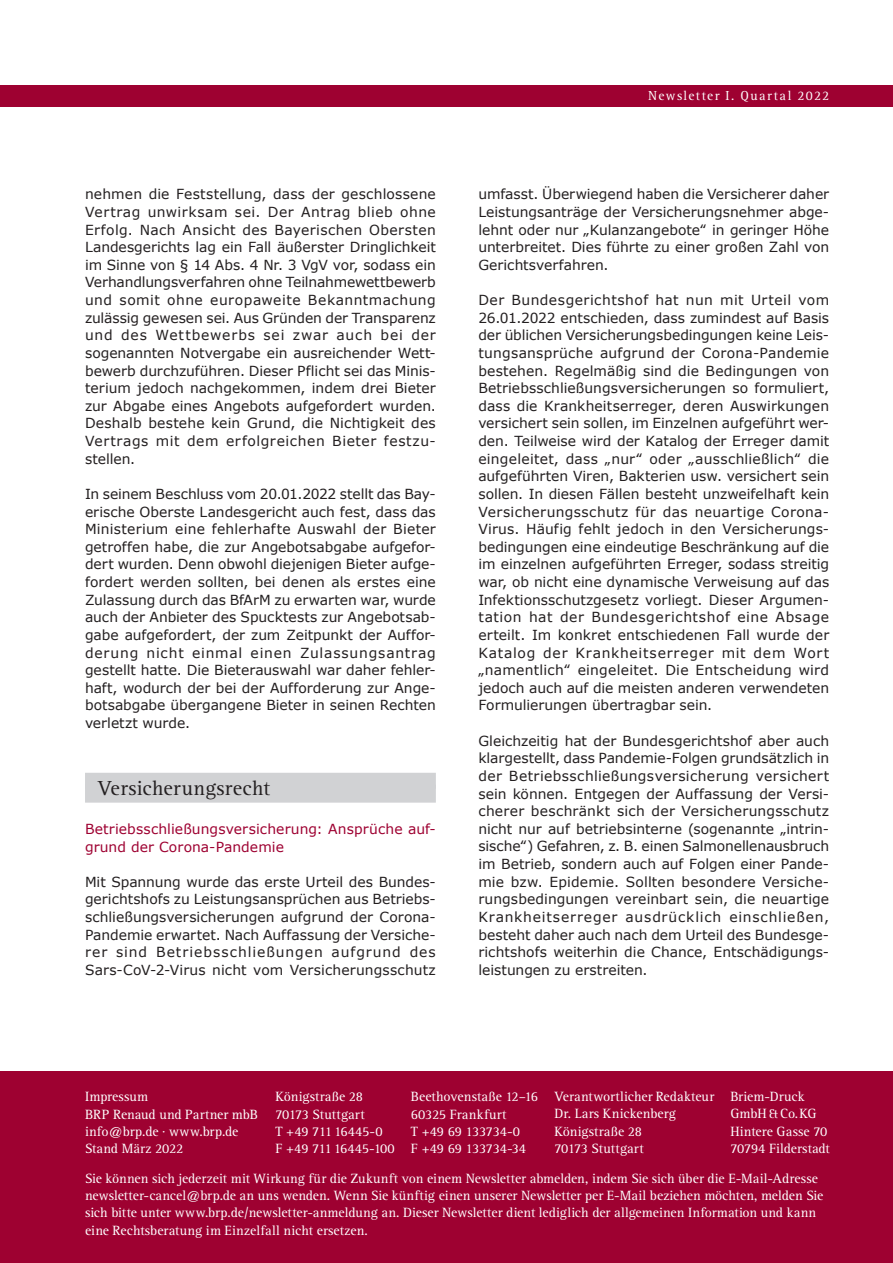
<style>
.page{position:relative;width:893px;height:1263px;background:#fff}
.page>*{position:absolute;margin:0;border:0;box-sizing:border-box;transform-origin:0 0}
.t1{font:21px "Rotis Serif";letter-spacing:.015em;color:#231f20}
.t2{font:13.8px/17.5px "Verdana";letter-spacing:.005em;color:#231f20}
.t3{font:13.8px/17.2px "Rotis Serif";color:#fff}
.t4{font:13.8px/17.5px "Verdana";letter-spacing:.005em;color:#9e0131}
.t5{font:13.5px "Rotis Serif";letter-spacing:.1em;color:#fff}
</style>
<div class="page">
<div style="left:85px;top:773px;width:351px;height:16px;background:#d1d2d4"></div>
<div style="left:85px;top:785px;width:351px;height:18px;background:#d1d2d4"></div>
<div style="left:0;top:85px;width:893px;height:21px;background:#9e0131"></div>
<div style="left:0;top:1071px;width:893px;height:192px;background:#9e0131"></div>
<p class="t2" style="left:85px;top:186px;width:352px">nehmen die Feststellung, dass der geschlossene Vertrag unwirksam sei. Der Antrag blieb ohne Erfolg. Nach Ansicht des Bayerischen Obersten Landesgerichts lag ein Fall äußerster Dringlichkeit im Sinne von § 14 Abs. 4 Nr. 3 VgV vor, sodass ein Verhandlungsverfahren ohne Teilnahmewettbewerb und somit ohne europaweite Bekanntmachung zulässig gewesen sei. Aus Gründen der Transparenz und des Wettbewerbs sei zwar auch bei der sogenannten Notvergabe ein ausreichender Wett&shy;bewerb durchzuführen. Dieser Pflicht sei das Minis&shy;terium jedoch nachgekommen, indem drei Bieter zur Abgabe eines Angebots aufgefordert wurden.<br>Deshalb bestehe kein Grund, die Nichtigkeit des Vertrags mit dem erfolgreichen Bieter festzu&shy;stellen.</p>
<p class="t2" style="left:85px;top:485px;width:352px;text-align:justify">In seinem Beschluss vom 20.01.2022 stellt das Bay&shy;erische Oberste Landesgericht auch fest, dass das Ministerium eine fehlerhafte Auswahl der Bieter getroffen habe, die zur Angebotsabgabe aufgefor&shy;dert wurden. Denn obwohl diejenigen Bieter aufge&shy;fordert werden sollten, bei denen als erstes eine Zulassung durch das BfArM zu erwarten war, wurde auch der Anbieter des Spucktests zur Angebotsab&shy;gabe aufgefordert, der zum Zeitpunkt der Auffor&shy;derung nicht einmal einen Zulassungsantrag gestellt hatte. Die Bieterauswahl war daher fehler&shy;haft, wodurch der bei der Aufforderung zur Ange&shy;botsabgabe übergangene Bieter in seinen Rechten verletzt wurde.</p>
<h1 class="t1" style="left:98px;top:776px;width:174px">Versicherungsrecht</h1>
<p class="t4" style="left:85px;top:820px;width:352px">Betriebsschließungsversicherung: Ansprüche auf&shy;grund der Corona-Pandemie</p>
<p class="t2" style="left:85px;top:873px;width:352px;text-align:justify">Mit Spannung wurde das erste Urteil des Bundes&shy;gerichtshofs zu Leistungsansprüchen aus Betriebs&shy;schließungsversicherungen aufgrund der Corona-Pandemie erwartet. Nach Auffassung der Versiche&shy;rer sind Betriebsschließungen aufgrund des Sars-CoV-2-Virus nicht vom Versicherungsschutz</p>
<p class="t5" style="left:648px;top:87px;width:182px">Newsletter I. Quartal 2022</p>
<p class="t2" style="left:478px;top:186px;width:352px;text-align:justify">umfasst. Überwiegend haben die Versicherer daher Leistungsanträge der Versicherungsnehmer abge&shy;lehnt oder nur „Kulanzangebote‟ in geringer Höhe unterbreitet. Dies führte zu einer großen Zahl von Gerichtsverfahren.</p>
<p class="t2" style="left:478px;top:291px;width:352px">Der Bundesgerichtshof hat nun mit Urteil vom 26.01.2022 entschieden, dass zumindest auf Basis der üblichen Versicherungsbedingungen keine Leis&shy;tungsansprüche aufgrund der Corona-Pandemie bestehen. Regelmäßig sind die Bedingungen von Betriebsschließungsversicherungen so formuliert, dass die Krankheitserreger, deren Auswirkungen versichert sein sollen, im Einzelnen aufgeführt wer&shy;den. Teilweise wird der Katalog der Erreger damit eingeleitet, dass „nur‟ oder „ausschließlich‟ die aufgeführten Viren, Bakterien usw. versichert sein sollen. In diesen Fällen besteht unzweifelhaft kein Versicherungsschutz für das neuartige Corona-Virus. Häufig fehlt jedoch in den Versicherungs&shy;bedingungen eine eindeutige Beschränkung auf die im einzelnen aufgeführten Erreger, sodass streitig war, ob nicht eine dynamische Verweisung auf das Infektionsschutzgesetz vorliegt. Dieser Argumen&shy;tation hat der Bundesgerichtshof eine Absage erteilt. Im konkret entschiedenen Fall wurde der Katalog der Krankheitserreger mit dem Wort „namentlich‟ eingeleitet. Die Entscheidung wird jedoch auch auf die meisten anderen verwendeten Formulierungen übertragbar sein.</p>
<p class="t2" style="left:478px;top:732px;width:352px">Gleichzeitig hat der Bundesgerichtshof aber auch klargestellt, dass Pandemie-Folgen grundsätzlich in der Betriebsschließungsversicherung versichert sein können. Entgegen der Auffassung der Versi&shy;cherer beschränkt sich der Versicherungsschutz nicht nur auf betriebsinterne (sogenannte „intrin&shy;sische‟) Gefahren, z. B. einen Salmonellenausbruch im Betrieb, sondern auch auf Folgen einer Pande&shy;mie bzw. Epidemie. Sollten besondere Versiche&shy;rungsbedingungen vereinbart sein, die neuartige Krankheitserreger ausdrücklich einschließen, besteht daher auch nach dem Urteil des Bundesge&shy;richtshofs weiterhin die Chance, Entschädigungs&shy;leistungen zu erstreiten.</p>
<p class="t3" style="left:85px;top:1088px;width:175px">Impressum<br>BRP Renaud und Partner mbB info@brp.de · www.brp.de<br>Stand März 2022</p>
<p class="t3" style="left:275px;top:1088px;width:121px">Königstraße 28<br>70173 Stuttgart<br>T +49 711 16445-0<br>F +49 711 16445-100</p>
<p class="t3" style="left:411px;top:1088px;width:129px">Beethovenstaße 12–16<br>60325 Frankfurt<br>T +49 69 133734-0<br>F +49 69 133734-34</p>
<p class="t3" style="left:554px;top:1088px;width:161px">Verantwortlicher Redakteur<br>Dr. Lars Knickenberg<br>Königstraße 28<br>70173 Stuttgart</p>
<p class="t3" style="left:730px;top:1088px;width:101px">Briem-Druck<br>GmbH&amp;Co.KG<br>Hintere Gasse 70<br>70794 Filderstadt</p>
<p class="t3" style="left:85px;top:1170px;width:740px">Sie können sich jederzeit mit Wirkung für die Zukunft von einem Newsletter abmelden, indem Sie sich über die E-Mail-Adresse newsletter-cancel@brp.de an uns wenden. Wenn Sie künftig einen unserer Newsletter per E-Mail beziehen möchten, melden Sie sich bitte unter www.brp.de/newsletter-anmeldung an. Dieser Newsletter dient lediglich der allgemeinen Information und kann eine Rechtsberatung im Einzelfall nicht ersetzen.</p>
</div>
